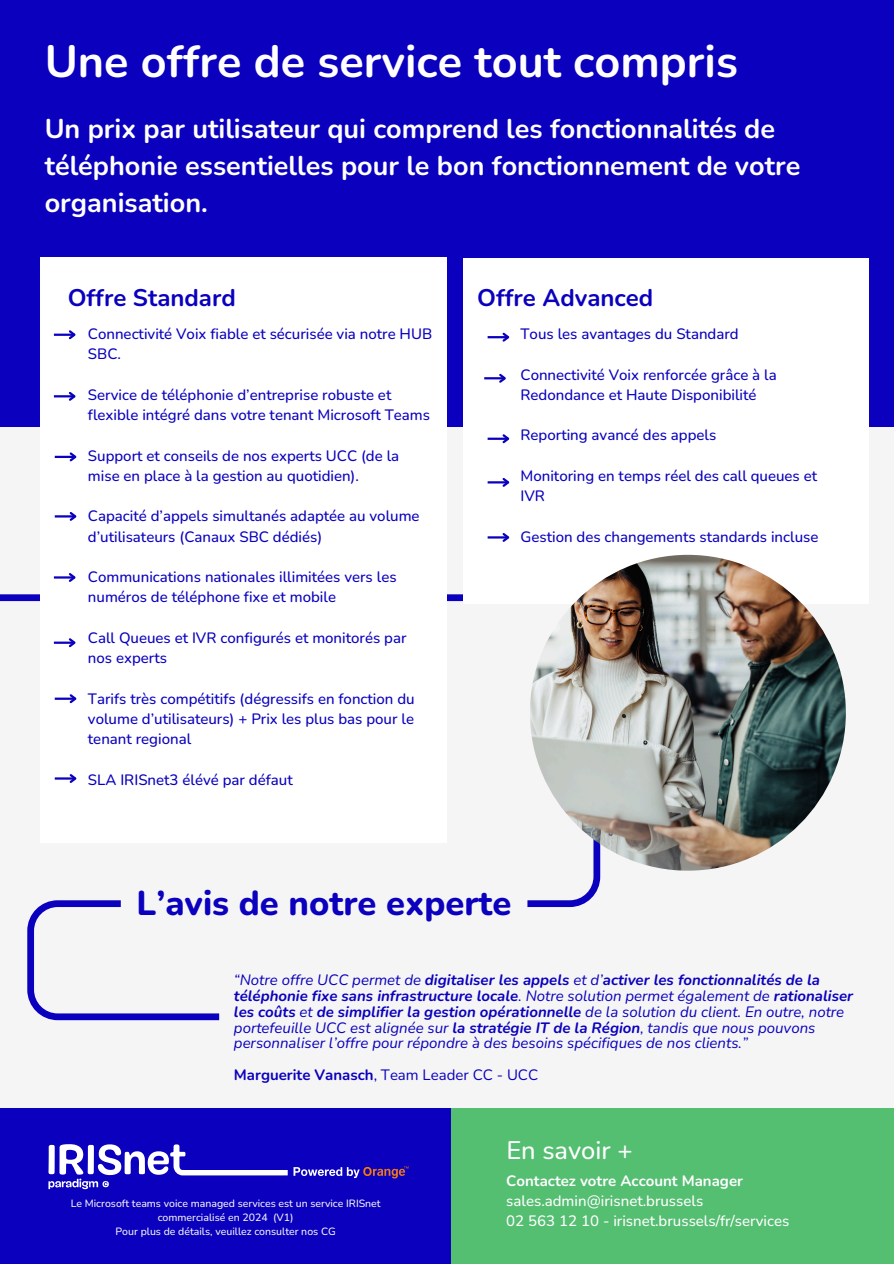
<style>
.page{position:relative;width:894px;height:1264px;background:#fff}
.page>*{position:absolute;margin:0;border:0;box-sizing:border-box;transform-origin:0 0}
.t1{font:700 45px "Nunito";color:#fff}
.t2{font:800 34.5px "Nunito";color:#0a00be}
.t3{font:700 27px/37.2px "Nunito";color:#fff}
.t4{font:500 25.35px "Nunito";color:#fff}
.t5{font:700 24px "Nunito";color:#0a00be}
.t6{font:500 15px/20.2px "Nunito";color:#0a00be}
.t7{font:italic 15px/15.8px "Nunito";color:#0a00be}
.t8{font:500 15px/20.2px "Nunito";color:#fff}
.t9{font:700 15px "Nunito";color:#0a00be}
.t10{font:500 10.5px/14px "Nunito";color:#f5f5f5;text-align:center}
.s1{font-weight:700}
.s2{font-weight:400}
</style>
<div class="page">
<div style="left:0;top:0;width:893px;height:1263px;background:#f5f5f5"></div>
<div style="left:0;top:0;width:893px;height:427px;background:#0a00be"></div>
<div style="left:451px;top:1108px;width:442px;height:155px;background:#54be71"></div>
<div style="left:0;top:1108px;width:451px;height:155px;background:#0a00be"></div>
<svg style="left:293px;top:1166px;width:115px;height:12px"></svg>
<svg style="left:48px;top:1144px;width:239px;height:45px"></svg>
<svg style="left:0;top:299px;width:462px;height:303px"></svg>
<div style="left:41px;top:258px;width:405px;height:584px;background:#fff"></div>
<svg style="left:527px;top:832px;width:77px;height:75px"></svg>
<svg style="left:27px;top:900px;width:193px;height:121px"></svg>
<hr style="left:54px;top:333px;width:20px;height:3px;background:#0a00be">
<svg style="left:67px;top:330px;width:9px;height:10px"></svg>
<hr style="left:54px;top:395px;width:20px;height:2px;background:#0a00be">
<svg style="left:67px;top:391px;width:9px;height:10px"></svg>
<hr style="left:55px;top:515px;width:20px;height:2px;background:#0a00be">
<svg style="left:68px;top:512px;width:9px;height:9px"></svg>
<hr style="left:54px;top:576px;width:20px;height:2px;background:#0a00be">
<svg style="left:67px;top:573px;width:9px;height:9px"></svg>
<hr style="left:55px;top:697px;width:20px;height:3px;background:#0a00be">
<svg style="left:68px;top:694px;width:9px;height:10px"></svg>
<div style="left:462px;top:258px;width:406px;height:345px;background:#fff"></div>
<img style="left:529px;top:555px;width:316px;height:315px;border-radius:50%">
<hr style="left:54px;top:641px;width:20px;height:3px;background:#0a00be">
<svg style="left:67px;top:638px;width:9px;height:10px"></svg>
<hr style="left:55px;top:456px;width:20px;height:2px;background:#0a00be">
<svg style="left:68px;top:452px;width:9px;height:10px"></svg>
<hr style="left:487px;top:336px;width:21px;height:2px;background:#0a00be">
<svg style="left:500px;top:332px;width:10px;height:10px"></svg>
<hr style="left:484px;top:377px;width:20px;height:2px;background:#0a00be">
<svg style="left:497px;top:373px;width:9px;height:10px"></svg>
<hr style="left:487px;top:481px;width:21px;height:2px;background:#0a00be">
<svg style="left:500px;top:478px;width:10px;height:9px"></svg>
<hr style="left:487px;top:536px;width:21px;height:2px;background:#0a00be">
<svg style="left:500px;top:533px;width:10px;height:9px"></svg>
<hr style="left:487px;top:437px;width:21px;height:3px;background:#0a00be">
<svg style="left:500px;top:434px;width:10px;height:10px"></svg>
<hr style="left:55px;top:777px;width:20px;height:2px;background:#0a00be">
<svg style="left:68px;top:774px;width:9px;height:9px"></svg>
<h5 class="t1" style="left:45px;top:31px;width:694px">Une offre de service tout compris</h5>
<h3 class="t3" style="left:45px;top:110px;width:757px">Un prix par utilisateur qui comprend les fonctionnalités de téléphonie essentielles pour le bon fonctionnement de votre organisation.</h3>
<h5 class="t5" style="left:68px;top:281px;width:170px">Offre Standard</h5>
<h5 class="t6" style="left:88px;top:324px;width:346px">Connectivité Voix fiable et sécurisée via notre HUB<br>SBC.</h5>
<h5 class="t6" style="left:88px;top:385px;width:343px">Service de téléphonie d’entreprise robuste et flexible intégré dans votre tenant Microsoft Teams</h5>
<h5 class="t6" style="left:88px;top:445px;width:313px">Support et conseils de nos experts UCC (de la mise en place à la gestion au quotidien).</h5>
<h5 class="t6" style="left:88px;top:506px;width:333px">Capacité d’appels simultanés adaptée au volume d’utilisateurs (Canaux SBC dédiés)</h5>
<h4 class="t6" style="left:88px;top:567px;width:310px">Communications nationales illimitées vers les numéros de téléphone fixe et mobile</h4>
<h5 class="t6" style="left:88px;top:628px;width:320px">Call Queues et IVR configurés et monitorés par nos experts</h5>
<h5 class="t6" style="left:88px;top:688px;width:328px;text-align:justify">Tarifs très compétitifs (dégressifs en fonction du volume d’utilisateurs) + Prix les plus bas pour le tenant regional</h5>
<h5 class="t6" style="left:88px;top:769px;width:206px">SLA IRISnet3 élévé par défaut</h5>
<p class="t5" style="left:477px;top:281px;width:177px">Offre Advanced</p>
<h5 class="t6" style="left:520px;top:324px;width:219px">Tous les avantages du Standard</h5>
<p class="t6" style="left:520px;top:364px;width:257px">Connectivité Voix renforcée grâce à la<br>Redondance et Haute Disponibilité</p>
<h2 class="t6" style="left:520px;top:425px;width:197px">Reporting avancé des appels</h2>
<h6 class="t6" style="left:520px;top:466px;width:298px">Monitoring en temps réel des call queues et<br>IVR</h6>
<h6 class="t6" style="left:520px;top:526px;width:299px">Gestion des changements standards incluse</h6>
<h1 class="t2" style="left:137px;top:880px;width:376px">L’avis de notre experte</h1>
<p class="t7" style="left:234px;top:972px;width:620px">“Notre offre UCC permet de <span class="s1">digitaliser les appels</span> et d’<span class="s1">activer les fonctionnalités de la téléphonie fixe sans infrastructure locale</span>. Notre solution permet également de <span class="s1">rationaliser les coûts</span> et <span class="s1">de simplifier la gestion opérationnelle</span> de la solution du client. En outre, notre portefeuille UCC est alignée sur <span class="s1">la stratégie IT de la Région</span>, tandis que nous pouvons personnaliser l’offre pour répondre à des besoins spécifiques de nos clients.”</p>
<p class="t9" style="left:234px;top:1064px;width:305px">Marguerite Vanasch<span class="s2">, Team Leader CC - UCC</span></p>
<h5 class="t10" style="left:71px;top:1196px;width:311px">Le Microsoft teams voice managed services est un service IRISnet commercialisé en 2024 (V1)</h5>
<h5 class="t10" style="left:115px;top:1224px;width:222px">Pour plus de détails, veuillez consulter nos CG</h5>
<h5 class="t4" style="left:506px;top:1133px;width:128px">En savoir +</h5>
<h4 class="t8" style="left:506px;top:1170px;width:284px"><span class="s1">Contactez votre Account Manager </span>sales.admin@irisnet.brussels<br>02 563 12 10 - irisnet.brussels/fr/services</h4>
</div>
